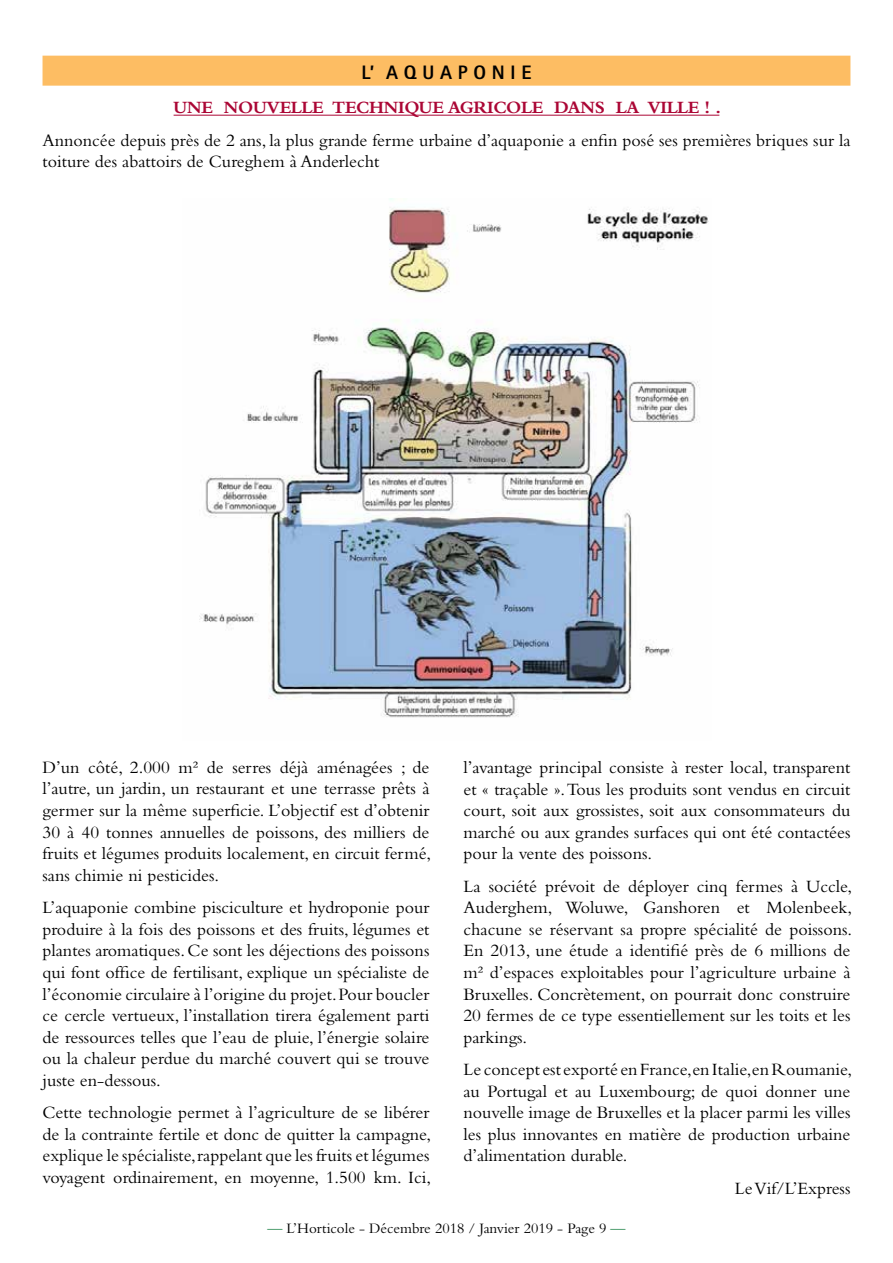
<style>
.page{position:relative;width:893px;height:1263px;background:#fff}
.page>*{position:absolute;margin:0;border:0;box-sizing:border-box;transform-origin:0 0}
.t1{font:800 19.5px "Rotis Sans Serif";color:#000}
.t2{font:18px/21.6px "Bembo";color:#000;text-align:justify}
.t3{font:700 18px "Bembo";letter-spacing:-.02em;color:#ab0635}
.t4{font:15px "Bembo";color:#000}
.s1{color:#00732f}
</style>
<div class="page">
<div style="left:43px;top:56px;width:807px;height:30px;background:#fdbd63"></div>
<hr style="left:174px;top:115px;width:545px;height:1px;background:#ab0635">
<img style="left:199px;top:199px;width:510px;height:519px">
<p class="t1" style="left:361px;top:60px;width:172px">L’ A Q U A P O N I E</p>
<p class="t3" style="left:174px;top:98px;width:549px">UNE NOUVELLE TECHNIQUE AGRICOLE DANS LA VILLE ! .</p>
<p class="t2" style="left:43px;top:129px;width:809px">Annoncée depuis près de 2 ans, la plus grande ferme urbaine d’aquaponie a enfin posé ses premières briques sur la toiture des abattoirs de Cureghem à Anderlecht</p>
<p class="t2" style="left:43px;top:756px;width:390px">D’un côté, 2.000 m² de serres déjà aménagées ; de l’autre, un jardin, un restaurant et une terrasse prêts à germer sur la même superficie. L’objectif est d’obtenir 30 à 40 tonnes annuelles de poissons, des milliers de fruits et légumes produits localement, en circuit fermé, sans chimie ni pesticides.</p>
<p class="t2" style="left:43px;top:896px;width:388px">L’aquaponie combine pisciculture et hydroponie pour produire à la fois des poissons et des fruits, légumes et plantes aromatiques. Ce sont les déjections des poissons qui font office de fertilisant, explique un spécialiste de l’économie circulaire à l’origine du projet. Pour boucler ce cercle vertueux, l’installation tirera également parti de ressources telles que l’eau de pluie, l’énergie solaire ou la chaleur perdue du marché couvert qui se trouve juste en-dessous.</p>
<p class="t2" style="left:43px;top:1101px;width:390px">Cette technologie permet à l’agriculture de se libérer de la contrainte fertile et donc de quitter la campagne, explique le spécialiste, rappelant que les fruits et légumes voyagent ordinairement, en moyenne, 1.500 km. Ici,</p>
<p class="t2" style="left:463px;top:756px;width:388px">l’avantage principal consiste à rester local, transparent et « traçable ». Tous les produits sont vendus en circuit court, soit aux grossistes, soit aux consommateurs du marché ou aux grandes surfaces qui ont été contactées pour la vente des poissons.</p>
<p class="t2" style="left:463px;top:875px;width:390px">La société prévoit de déployer cinq fermes à Uccle, Auderghem, Woluwe, Ganshoren et Molenbeek, chacune se réservant sa propre spécialité de poissons.<br>En 2013, une étude a identifié près de 6 millions de m² d’espaces exploitables pour l’agriculture urbaine à Bruxelles. Concrètement, on pourrait donc construire 20 fermes de ce type essentiellement sur les toits et les parkings.</p>
<p class="t2" style="left:463px;top:1058px;width:390px">Le concept est exporté en France,en Italie,en Roumanie, au Portugal et au Luxembourg; de quoi donner une nouvelle image de Bruxelles et la placer parmi les villes les plus innovantes en matière de production urbaine d’alimentation durable.</p>
<p class="t2" style="left:735px;top:1177px;width:117px">Le Vif/L’Express</p>
<p class="t4" style="left:267px;top:1219px;width:360px"><span class="s1">—</span> L’Horticole - Décembre 2018 / Janvier 2019 - Page 9 <span class="s1">—</span></p>
</div>
